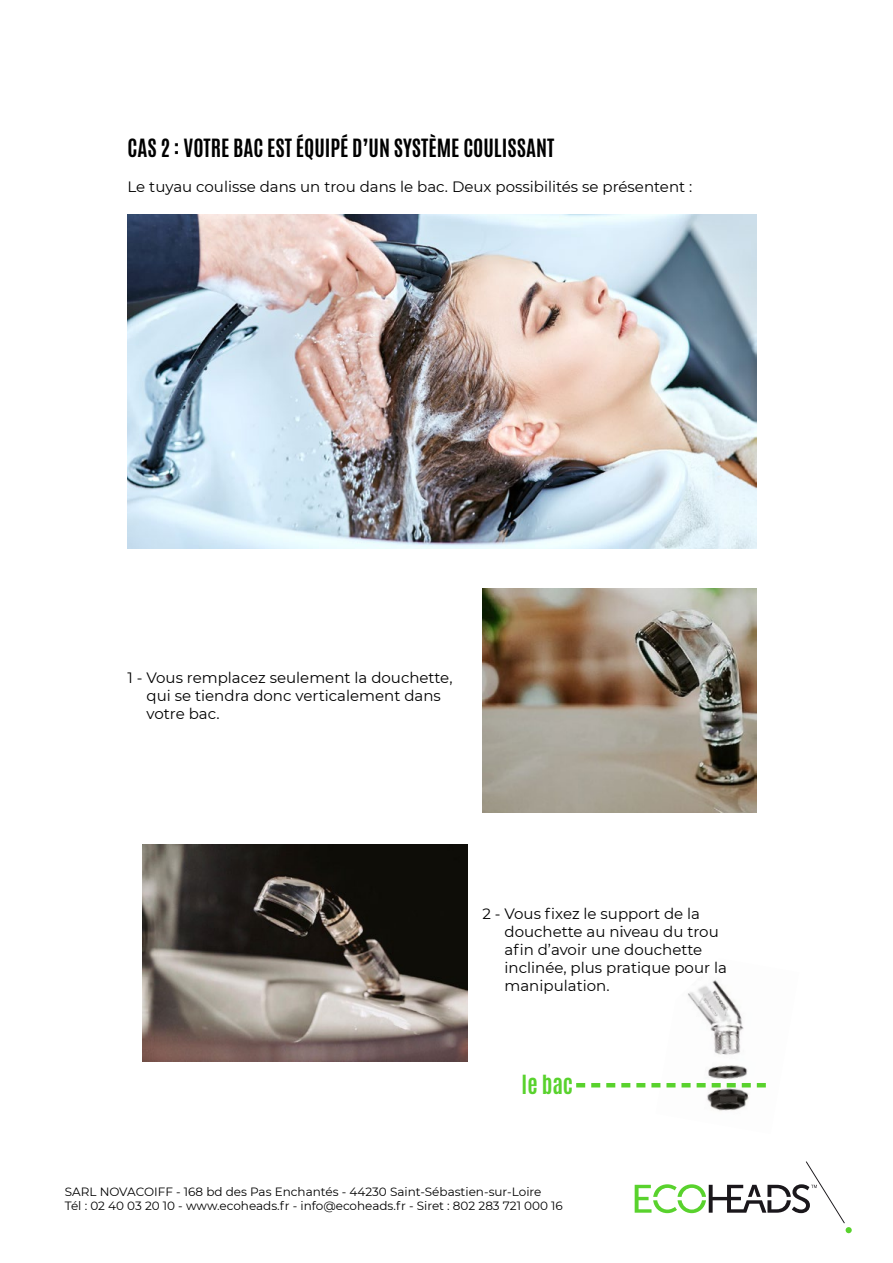
<style>
.page{position:relative;width:893px;height:1263px;background:#fff}
.page>*{position:absolute;margin:0;border:0;box-sizing:border-box;transform-origin:0 0}
.t1{font:700 22.05px "Antonio";color:#59d22d}
.t2{font:700 21px "Antonio";color:#000}
.t3{font:15px/18px "Montserrat";color:#000}
.t4{font:12px/14.4px "Montserrat";color:#000}
</style>
<div class="page">
<svg style="left:635px;top:1161px;width:217px;height:72px"></svg>
<img style="left:482px;top:589px;width:275px;height:223px">
<img style="left:142px;top:844px;width:326px;height:217px">
<img style="left:128px;top:215px;width:629px;height:334px">
<img style="left:655px;top:980px;width:111px;height:131px">
<svg style="left:576px;top:1083px;width:190px;height:4px"></svg>
<h2 class="t2" style="left:128px;top:132px;width:428px">CAS 2 : VOTRE BAC EST ÉQUIPÉ D’UN SYSTÈME COULISSANT</h2>
<p class="t3" style="left:128px;top:177px;width:566px">Le tuyau coulisse dans un trou dans le bac. Deux possibilités se présentent :</p>
<p class="t3" style="left:147px;top:668px;width:307px;text-indent:-19px">1 - Vous remplacez seulement la douchette, qui se tiendra donc verticalement dans votre bac.</p>
<p class="t3" style="left:505px;top:904px;width:224px;text-indent:-22px">2 - Vous fixez le support de la douchette au niveau du trou afin d’avoir une douchette inclinée, plus pratique pour la manipulation.</p>
<h1 class="t1" style="left:522px;top:1067px;width:53px">le bac</h1>
<p class="t4" style="left:65px;top:1184px;width:499px">SARL NOVACOIFF - 168 bd des Pas Enchantés - 44230 Saint-Sébastien-sur-Loire<br>Tél : 02 40 03 20 10 - www.ecoheads.fr - info@ecoheads.fr - Siret : 802 283 721 000 16</p>
</div>
